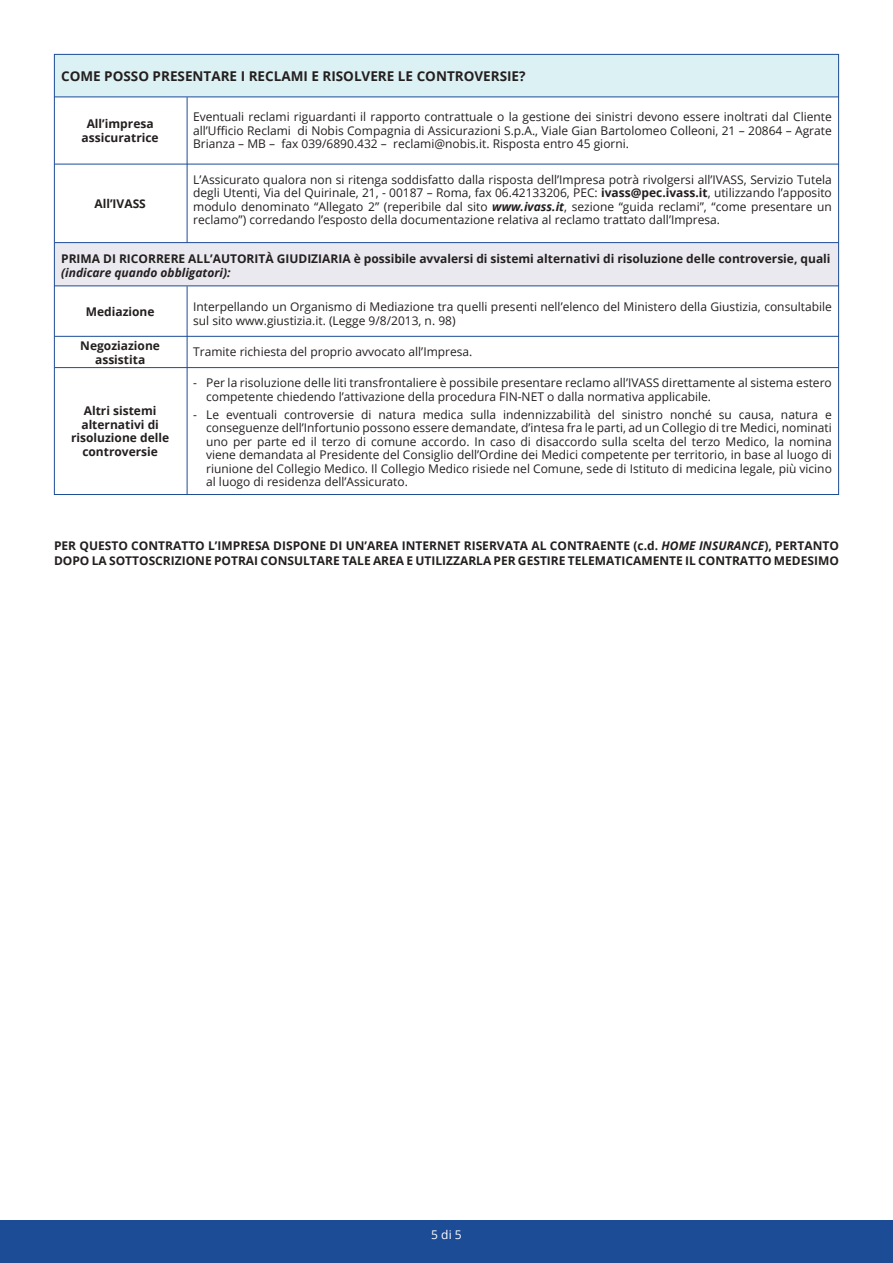
<style>
.page{position:relative;width:893px;height:1263px;background:#fff}
.page>*{position:absolute;margin:0;border:0;box-sizing:border-box;transform-origin:0 0}
.t1{font:700 13.5px "Open Sans";color:#241f1f}
.t2{font:12px/13.5px "Open Sans";color:#241f1f;text-align:justify}
.t3{font:700 12px/13.5px "Open Sans";color:#241f1f;text-align:center}
.t4{font:italic 700 12px "Open Sans";color:#241f1f}
.t5{font:12px "Open Sans";color:#fff}
.s1{font-weight:700}
.s2{font-weight:700;font-style:italic}
.s3{font-style:italic}
</style>
<div class="page">
<div style="left:0;top:1220px;width:893px;height:43px;background:#1d4c96"></div>
<div style="left:54px;top:54px;width:785px;height:43px;background:#dcf1f4"></div>
<div style="left:54px;top:243px;width:785px;height:42px;background:#eae9ef"></div>
<hr style="left:54px;top:97px;width:785px;height:1px;background:#1d4c96">
<hr style="left:54px;top:285px;width:785px;height:1px;background:#1d4c96">
<hr style="left:55px;top:164px;width:784px;height:1px;background:#1d4c96">
<hr style="left:55px;top:336px;width:784px;height:1px;background:#1d4c96">
<hr style="left:55px;top:367px;width:784px;height:1px;background:#1d4c96">
<hr style="left:55px;top:242px;width:784px;height:1px;background:#1d4c96">
<hr style="left:187px;top:97px;width:1px;height:146px;background:#1d4c96">
<hr style="left:187px;top:286px;width:1px;height:209px;background:#1d4c96">
<p class="t1" style="left:61px;top:66px;width:466px">COME POSSO PRESENTARE I RECLAMI E RISOLVERE LE CONTROVERSIE?</p>
<p class="t2" style="left:193px;top:110px;width:640px">Eventuali reclami riguardanti il rapporto contrattuale o la gestione dei sinistri devono essere inoltrati dal Cliente all’Ufficio Reclami di Nobis Compagnia di Assicurazioni S.p.A., Viale Gian Bartolomeo Colleoni, 21 – 20864 – Agrate Brianza – MB – fax 039/6890.432 – reclami@nobis.it. Risposta entro 45 giorni.</p>
<p class="t2" style="left:193px;top:172px;width:640px">L’Assicurato qualora non si ritenga soddisfatto dalla risposta dell’Impresa potrà rivolgersi all’IVASS, Servizio Tutela degli Utenti, Via del Quirinale, 21, - 00187 – Roma, fax 06.42133206, PEC: <span class="s1">ivass@pec.ivass.it</span>, utilizzando l’apposito modulo denominato “Allegato 2” (reperibile dal sito <span class="s2">www.ivass.it</span>, sezione “guida reclami”, “come presentare un reclamo”) corredando l’esposto della documentazione relativa al reclamo trattato dall’Impresa.</p>
<p class="t3" style="left:61px;top:252px;width:771px">PRIMA DI RICORRERE ALL’AUTORITÀ GIUDIZIARIA è possibile avvalersi di sistemi alternativi di risoluzione delle controversie, quali</p>
<p class="t4" style="left:61px;top:264px;width:171px">(indicare quando obbligatori):</p>
<p class="t2" style="left:193px;top:300px;width:640px">Interpellando un Organismo di Mediazione tra quelli presenti nell’elenco del Ministero della Giustizia, consultabile sul sito www.giustizia.it. (Legge 9/8/2013, n. 98)</p>
<p class="t2" style="left:193px;top:345px;width:281px">Tramite richiesta del proprio avvocato all’Impresa.</p>
<p class="t2" style="left:206px;top:376px;width:627px;text-indent:-13px">- Per la risoluzione delle liti transfrontaliere è possibile presentare reclamo all’IVASS direttamente al sistema estero competente chiedendo l’attivazione della procedura FIN-NET o dalla normativa applicabile.</p>
<p class="t2" style="left:206px;top:407px;width:627px;text-indent:-13px">- Le eventuali controversie di natura medica sulla indennizzabilità del sinistro nonché su causa, natura e conseguenze dell’Infortunio possono essere demandate, d’intesa fra le parti, ad un Collegio di tre Medici, nominati uno per parte ed il terzo di comune accordo. In caso di disaccordo sulla scelta del terzo Medico, la nomina viene demandata al Presidente del Consiglio dell’Ordine dei Medici competente per territorio, in base al luogo di riunione del Collegio Medico. Il Collegio Medico risiede nel Comune, sede di Istituto di medicina legale, più vicino al luogo di residenza dell’Assicurato.</p>
<p class="t3" style="left:82px;top:117px;width:79px">All’impresa assicuratrice</p>
<p class="t3" style="left:94px;top:196px;width:53px">All’IVASS</p>
<p class="t3" style="left:86px;top:304px;width:70px">Mediazione</p>
<p class="t3" style="left:80px;top:339px;width:81px">Negoziazione assistita</p>
<p class="t3" style="left:71px;top:404px;width:100px">Altri sistemi alternativi di risoluzione delle controversie</p>
<p class="t3" style="left:54px;top:537px;width:786px;line-height:15px;text-align:left">PER QUESTO CONTRATTO L’IMPRESA DISPONE DI UN’AREA INTERNET RISERVATA AL CONTRAENTE (c.d. <span class="s3">HOME INSURANCE</span>), PERTANTO<br>DOPO LA SOTTOSCRIZIONE POTRAI CONSULTARE TALE AREA E UTILIZZARLA PER GESTIRE TELEMATICAMENTE IL CONTRATTO MEDESIMO</p>
<p class="t5" style="left:431px;top:1227px;width:32px">5 di 5</p>
</div>
